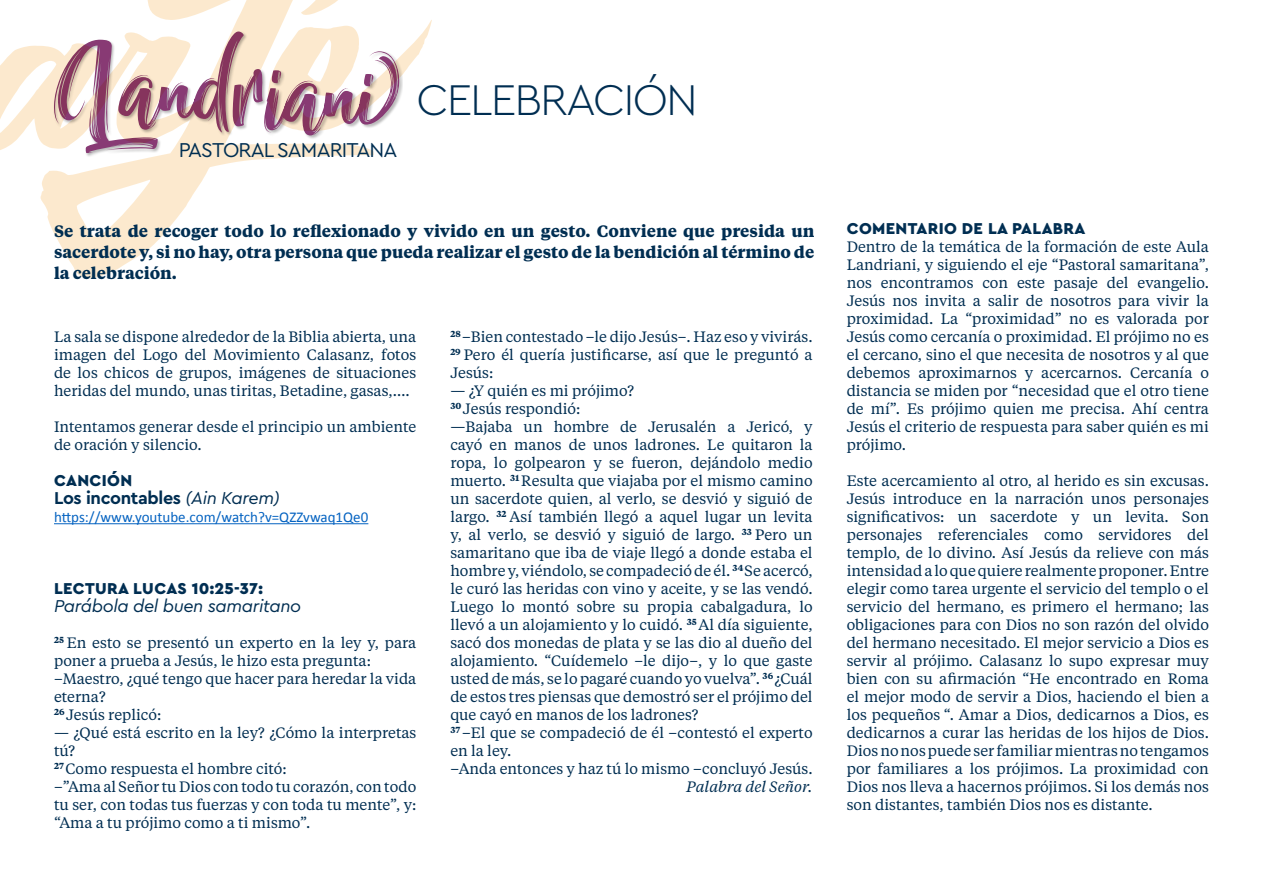
<style>
.page{position:relative;width:1263px;height:893px;background:#fff}
.page>*{position:absolute;margin:0;border:0;box-sizing:border-box;transform-origin:0 0}
.t1{font:300 45px "Cera PRO";letter-spacing:-.04em;color:#002e52}
.t2{font:21px "Cera PRO";letter-spacing:-.04em;color:#002e52}
.t3{font:italic 18px "Cera PRO";letter-spacing:-.02em;color:#002e52}
.t4{font:700 18px "Cera PRO";letter-spacing:-.02em;color:#002e52}
.t5{font:700 16.5px/21px "Tiempos Text";color:#002e52;text-align:justify}
.t6{font:900 16.5px "Cera PRO";letter-spacing:.02em;color:#002e52}
.t7{font:15px/18px "Tiempos Text";color:#002e52;text-align:justify}
.t8{font:15px "Calibri";color:#0563c1}
.t9{font:italic 15px "Tiempos Text";color:#002e52}
.s1{font-weight:400;font-style:italic}
</style>
<div class="page">
<svg style="left:0;top:0;width:432px;height:278px"></svg>
<hr style="left:54px;top:523px;width:314px;height:1px;background:#0563c1">
<h2 class="t2" style="left:179px;top:136px;width:220px">PASTORAL SAMARITANA</h2>
<h1 class="t1" style="left:416px;top:70px;width:283px">CELEBRACIÓN</h1>
<p class="t5" style="left:54px;top:219px;width:762px">Se trata de recoger todo lo reflexionado y vivido en un gesto. Conviene que presida un sacerdote y, si no hay, otra persona que pueda realizar el gesto de la bendición al término de la celebración.</p>
<p class="t7" style="left:54px;top:327px;width:364px">La sala se dispone alrededor de la Biblia abierta, una imagen del Logo del Movimiento Calasanz, fotos de los chicos de grupos, imágenes de situaciones heridas del mundo, unas tiritas, Betadine, gasas,….</p>
<p class="t7" style="left:54px;top:417px;width:364px">Intentamos generar desde el principio un ambiente de oración y silencio.</p>
<p class="t6" style="left:54px;top:470px;width:80px">CANCIÓN</p>
<p class="t4" style="left:54px;top:486px;width:227px">Los incontables <span class="s1">(Ain Karem)</span></p>
<p class="t8" style="left:54px;top:507px;width:316px">https://www.youtube.com/watch?v=QZZvwaq1Qe0</p>
<p class="t6" style="left:54px;top:578px;width:210px">LECTURA LUCAS 10:25-37:</p>
<p class="t3" style="left:54px;top:594px;width:249px">Parábola del buen samaritano</p>
<p class="t7" style="left:54px;top:633px;width:364px;text-align:left"><sup>25</sup> En esto se presentó un experto en la ley y, para poner a prueba a Jesús, le hizo esta pregunta: –Maestro, ¿qué tengo que hacer para heredar la vida eterna?<br><sup>26</sup> Jesús replicó:</p>
<p class="t7" style="left:54px;top:723px;width:364px;text-align:left">— ¿Qué está escrito en la ley? ¿Cómo la interpretas tú?<br><sup>27</sup> Como respuesta el hombre citó:<br>–”Ama al Señor tu Dios con todo tu corazón, con todo tu ser, con todas tus fuerzas y con toda tu mente”, y: “Ama a tu prójimo como a ti mismo”.</p>
<p class="t7" style="left:450px;top:327px;width:364px"><sup>28</sup> –Bien contestado –le dijo Jesús–. Haz eso y vivirás.<br><sup>29</sup> Pero él quería justificarse, así que le preguntó a Jesús:</p>
<p class="t7" style="left:450px;top:381px;width:364px;text-align:left">— ¿Y quién es mi prójimo?<br><sup>30</sup> Jesús respondió:<br>—Bajaba un hombre de Jerusalén a Jericó, y cayó en manos de unos ladrones. Le quitaron la ropa, lo golpearon y se fueron, dejándolo medio muerto. <sup>31</sup> Resulta que viajaba por el mismo camino un sacerdote quien, al verlo, se desvió y siguió de largo. <sup>32</sup> Así también llegó a aquel lugar un levita y, al verlo, se desvió y siguió de largo. <sup>33</sup> Pero un samaritano que iba de viaje llegó a donde estaba el hombre y, viéndolo, se compadeció de él. <sup>34</sup> Se acercó, le curó las heridas con vino y aceite, y se las vendó.<br>Luego lo montó sobre su propia cabalgadura, lo llevó a un alojamiento y lo cuidó. <sup>35</sup> Al día siguiente, sacó dos monedas de plata y se las dio al dueño del alojamiento. “Cuídemelo –le dijo–, y lo que gaste usted de más, se lo pagaré cuando yo vuelva”. <sup>36</sup> ¿Cuál de estos tres piensas que demostró ser el prójimo del que cayó en manos de los ladrones?<br><sup>37</sup> –El que se compadeció de él –contestó el experto en la ley.<br>–Anda entonces y haz tú lo mismo –concluyó Jesús.</p>
<p class="t9" style="left:686px;top:777px;width:128px">Palabra del Señor.</p>
<p class="t6" style="left:847px;top:218px;width:240px">COMENTARIO DE LA PALABRA</p>
<p class="t7" style="left:847px;top:237px;width:364px">Dentro de la temática de la formación de este Aula Landriani, y siguiendo el eje “Pastoral samaritana”, nos encontramos con este pasaje del evangelio.<br>Jesús nos invita a salir de nosotros para vivir la proximidad. La “proximidad” no es valorada por Jesús como cercanía o proximidad. El prójimo no es el cercano, sino el que necesita de nosotros y al que debemos aproximarnos y acercarnos. Cercanía o distancia se miden por “necesidad que el otro tiene de mí”. Es prójimo quien me precisa. Ahí centra Jesús el criterio de respuesta para saber quién es mi prójimo.</p>
<p class="t7" style="left:847px;top:471px;width:364px">Este acercamiento al otro, al herido es sin excusas.<br>Jesús introduce en la narración unos personajes significativos: un sacerdote y un levita. Son personajes referenciales como servidores del templo, de lo divino. Así Jesús da relieve con más intensidad a lo que quiere realmente proponer. Entre elegir como tarea urgente el servicio del templo o el servicio del hermano, es primero el hermano; las obligaciones para con Dios no son razón del olvido del hermano necesitado. El mejor servicio a Dios es servir al prójimo. Calasanz lo supo expresar muy bien con su afirmación “He encontrado en Roma el mejor modo de servir a Dios, haciendo el bien a los pequeños “. Amar a Dios, dedicarnos a Dios, es dedicarnos a curar las heridas de los hijos de Dios.<br>Dios no nos puede ser familiar mientras no tengamos por familiares a los prójimos. La proximidad con Dios nos lleva a hacernos prójimos. Si los demás nos son distantes, también Dios nos es distante.</p>
</div>
